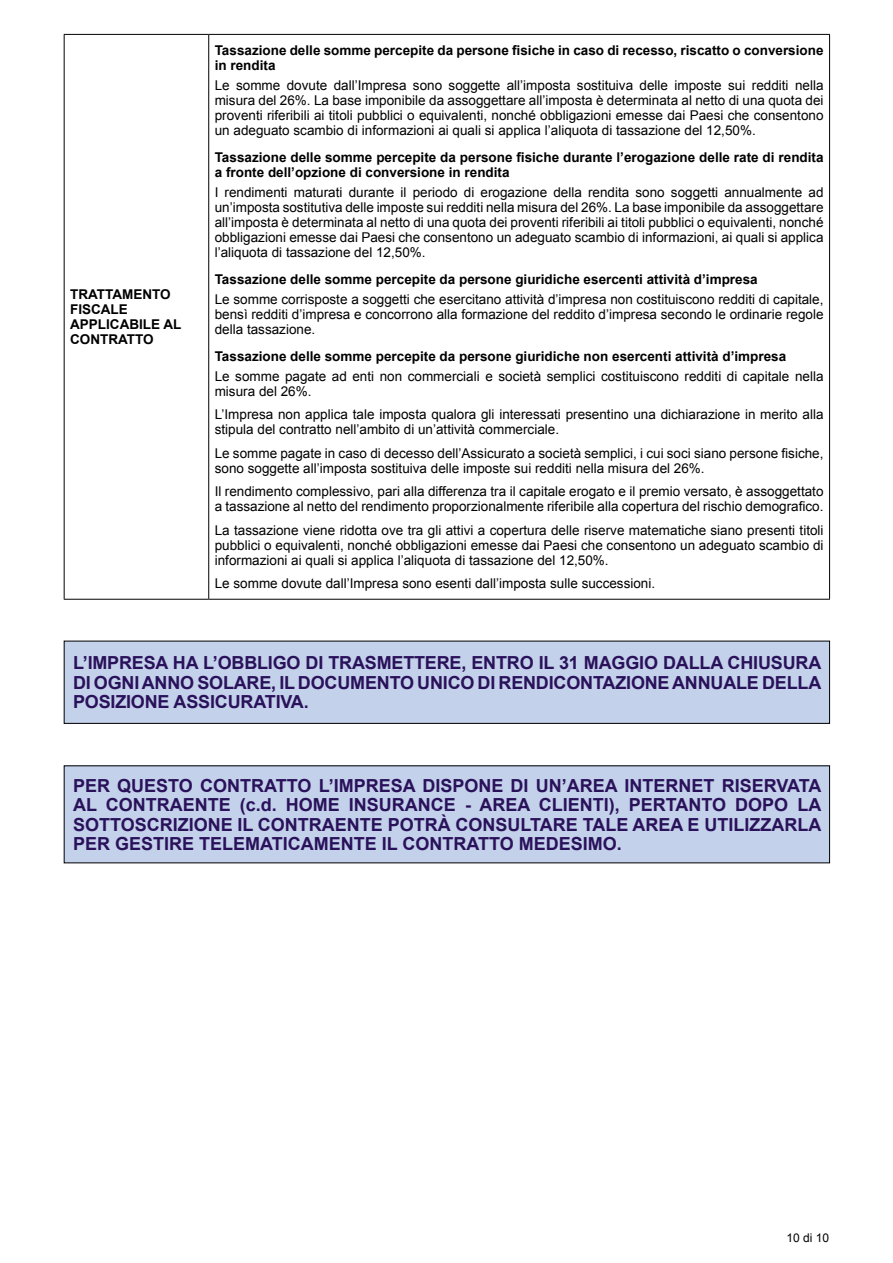
<style>
.page{position:relative;width:893px;height:1263px;background:#fff}
.page>*{position:absolute;margin:0;border:0;box-sizing:border-box;transform-origin:0 0}
.t1{font:700 18px/19.5px "Arial";letter-spacing:-.01em;color:#2a125b;text-align:justify}
.t2{font:13.5px/15px "Arial";color:#000;text-align:justify}
.t3{font:700 13.5px/15px "Arial";color:#000}
.t4{font:12px "Arial";color:#000}
</style>
<div class="page">
<div style="left:64px;top:641px;width:766px;height:82px;background:#c4d1eb"></div>
<div style="left:64px;top:641px;width:766px;height:83px;border:1px solid #000"></div>
<div style="left:64px;top:766px;width:766px;height:97px;background:#c4d1eb"></div>
<hr style="left:64px;top:34px;width:145px;height:1px;background:#000">
<hr style="left:64px;top:35px;width:1px;height:564px;background:#000">
<hr style="left:209px;top:34px;width:621px;height:1px;background:#000">
<hr style="left:208px;top:35px;width:1px;height:564px;background:#000">
<hr style="left:829px;top:35px;width:1px;height:564px;background:#000">
<hr style="left:64px;top:599px;width:145px;height:1px;background:#000">
<hr style="left:209px;top:599px;width:621px;height:1px;background:#000">
<p class="t3" style="left:70px;top:287px;width:113px">TRATTAMENTO<br>FISCALE<br>APPLICABILE AL<br>CONTRATTO</p>
<p class="t3" style="left:215px;top:44px;width:610px">Tassazione delle somme percepite da persone fisiche in caso di recesso, riscatto o conversione in rendita</p>
<p class="t2" style="left:215px;top:77px;width:610px">Le somme dovute dall’Impresa sono soggette all’imposta sostituiva delle imposte sui redditi nella misura del 26%. La base imponibile da assoggettare all’imposta è determinata al netto di una quota dei proventi riferibili ai titoli pubblici o equivalenti, nonché obbligazioni emesse dai Paesi che consentono un adeguato scambio di informazioni ai quali si applica l’aliquota di tassazione del 12,50%.</p>
<p class="t3" style="left:215px;top:151px;width:610px">Tassazione delle somme percepite da persone fisiche durante l’erogazione delle rate di rendita a fronte dell’opzione di conversione in rendita</p>
<p class="t2" style="left:215px;top:184px;width:610px">I rendimenti maturati durante il periodo di erogazione della rendita sono soggetti annualmente ad un’imposta sostitutiva delle imposte sui redditi nella misura del 26%. La base imponibile da assoggettare all’imposta è determinata al netto di una quota dei proventi riferibili ai titoli pubblici o equivalenti, nonché obbligazioni emesse dai Paesi che consentono un adeguato scambio di informazioni, ai quali si applica l’aliquota di tassazione del 12,50%.</p>
<p class="t3" style="left:215px;top:273px;width:544px">Tassazione delle somme percepite da persone giuridiche esercenti attività d’impresa</p>
<p class="t2" style="left:215px;top:291px;width:610px">Le somme corrisposte a soggetti che esercitano attività d’impresa non costituiscono redditi di capitale, bensì redditi d’impresa e concorrono alla formazione del reddito d’impresa secondo le ordinarie regole della tassazione.</p>
<p class="t3" style="left:215px;top:350px;width:573px">Tassazione delle somme percepite da persone giuridiche non esercenti attività d’impresa</p>
<p class="t2" style="left:215px;top:368px;width:610px">Le somme pagate ad enti non commerciali e società semplici costituiscono redditi di capitale nella misura del 26%.</p>
<p class="t2" style="left:215px;top:407px;width:610px">L’Impresa non applica tale imposta qualora gli interessati presentino una dichiarazione in merito alla stipula del contratto nell’ambito di un’attività commerciale.</p>
<p class="t2" style="left:215px;top:445px;width:610px">Le somme pagate in caso di decesso dell’Assicurato a società semplici, i cui soci siano persone fisiche, sono soggette all’imposta sostituiva delle imposte sui redditi nella misura del 26%.</p>
<p class="t2" style="left:215px;top:484px;width:610px">Il rendimento complessivo, pari alla differenza tra il capitale erogato e il premio versato, è assoggettato a tassazione al netto del rendimento proporzionalmente riferibile alla copertura del rischio demografico.</p>
<p class="t2" style="left:215px;top:522px;width:610px">La tassazione viene ridotta ove tra gli attivi a copertura delle riserve matematiche siano presenti titoli pubblici o equivalenti, nonché obbligazioni emesse dai Paesi che consentono un adeguato scambio di informazioni ai quali si applica l’aliquota di tassazione del 12,50%.</p>
<p class="t2" style="left:215px;top:576px;width:442px">Le somme dovute dall’Impresa sono esenti dall’imposta sulle successioni.</p>
<h1 class="t1" style="left:73px;top:654px;width:750px">L’IMPRESA HA L’OBBLIGO DI TRASMETTERE, ENTRO IL 31 MAGGIO DALLA CHIUSURA DI OGNI ANNO SOLARE, IL DOCUMENTO UNICO DI RENDICONTAZIONE ANNUALE DELLA POSIZIONE ASSICURATIVA.</h1>
<p class="t1" style="left:73px;top:776px;width:750px">PER QUESTO CONTRATTO L’IMPRESA DISPONE DI UN’AREA INTERNET RISERVATA AL CONTRAENTE (c.d. HOME INSURANCE - AREA CLIENTI), PERTANTO DOPO LA SOTTOSCRIZIONE IL CONTRAENTE POTRÀ CONSULTARE TALE AREA E UTILIZZARLA PER GESTIRE TELEMATICAMENTE IL CONTRATTO MEDESIMO.</p>
<p class="t4" style="left:786px;top:1230px;width:44px">10 di 10</p>
</div>
